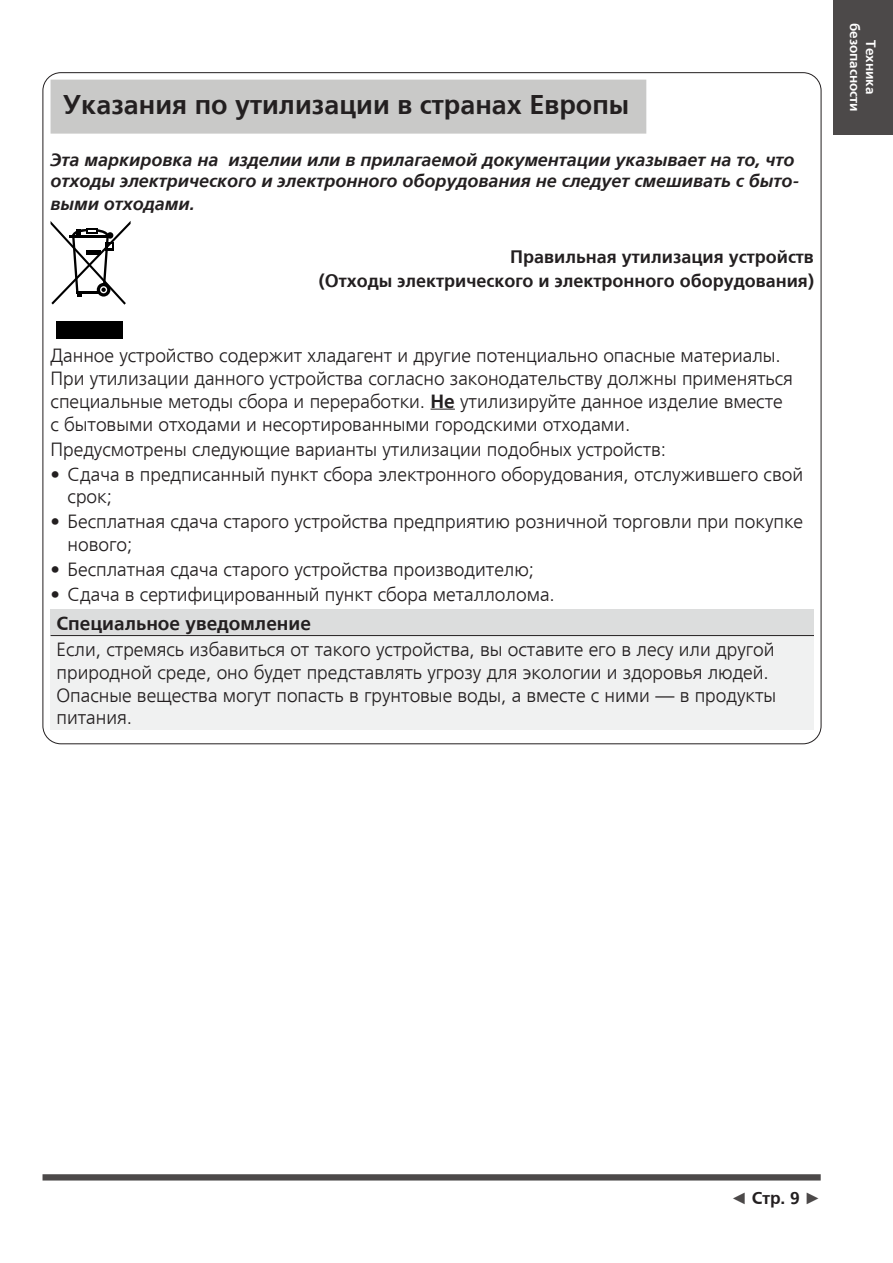
<style>
.page{position:relative;width:893px;height:1263px;background:#fff}
.page>*{position:absolute;margin:0;border:0;box-sizing:border-box;transform-origin:0 0}
.t1{font:700 27px "Frutiger LTCYR";color:#231f20}
.t2{font:300 19.05px/22.8px "Frutiger LTCYR";color:#231f20}
.t3{font:700 19.05px "Frutiger LTCYR";color:#231f20}
.t4{font:italic 700 18px/22.2px "Frutiger LTCYR";color:#231f20}
.t5{font:700 18px/23.7px "Frutiger LTCYR";color:#231f20;text-align:right}
.t6{font:700 17.25px "Frutiger LTCYR";color:#231f20}
.t7{font:700 13.5px/16.2px "Frutiger LTCYR";color:#fff;text-align:center}
.s1{font-weight:700}
.s2{font-family:"Arial";font-size:16.5px;color:#4c4949}
</style>
<div class="page">
<div style="left:833px;top:0;width:60px;height:135px;background:#4c4949"></div>
<div style="left:43px;top:1174px;width:778px;height:6px;background:#4c4949"></div>
<div style="left:51px;top:80px;width:595px;height:54px;background:#c9c9c8"></div>
<svg style="left:431px;top:409px;width:24px;height:1px"></svg>
<div style="left:51px;top:609px;width:763px;height:26px;background:#dcdddd"></div>
<div style="left:51px;top:635px;width:763px;height:95px;background:#f0f1f1"></div>
<hr style="left:51px;top:635px;width:763px;height:1px;background:#231f20">
<div style="left:57px;top:321px;width:66px;height:17px;background:#000"></div>
<svg style="left:51px;top:221px;width:80px;height:84px"></svg>
<h1 class="t1" style="left:63px;top:90px;width:567px">Указания по утилизации в странах Европы</h1>
<p class="t4" style="left:51px;top:149px;width:750px">Эта маркировка на изделии или в прилагаемой документации указывает на то, что отходы электрического и электронного оборудования не следует смешивать с быто&shy;выми отходами.</p>
<p class="t5" style="left:319px;top:245px;width:497px">Правильная утилизация устройств<br>(Отходы электрического и электронного оборудования)</p>
<p class="t2" style="left:51px;top:344px;width:744px">Данное устройство содержит хладагент и другие потенциально опасные материалы.<br>При утилизации данного устройства согласно законодательству должны применяться специальные методы сбора и переработки. <span class="s1">Не</span> утилизируйте данное изделие вместе с бытовыми отходами и несортированными городскими отходами.</p>
<p class="t2" style="left:51px;top:438px;width:617px">Предусмотрены следующие варианты утилизации подобных устройств:</p>
<p class="t2" style="left:68px;top:463px;width:737px;text-indent:-17px">• Сдача в предписанный пункт сбора электронного оборудования, отслужившего свой срок;</p>
<p class="t2" style="left:68px;top:511px;width:737px;text-indent:-17px">• Бесплатная сдача старого устройства предприятию розничной торговли при покупке нового;</p>
<p class="t2" style="left:51px;top:559px;width:485px">• Бесплатная сдача старого устройства производителю;</p>
<p class="t2" style="left:51px;top:584px;width:506px">• Сдача в сертифицированный пункт сбора металлолома.</p>
<p class="t3" style="left:57px;top:613px;width:256px">Специальное уведомление</p>
<p class="t2" style="left:57px;top:638px;width:721px">Если, стремясь избавиться от такого устройства, вы оставите его в лесу или другой природной среде, оно будет представлять угрозу для экологии и здоровья людей.<br>Опасные вещества могут попасть в грунтовые воды, а вместе с ними — в продукты питания.</p>
<p class="t7" style="left:879px;top:23px;width:90px;rotate:90deg">Техника безопасности</p>
<p class="t6" style="left:731px;top:1188px;width:91px"><span class="s2">◄</span> Стр. 9 <span class="s2">►</span></p>
</div>
